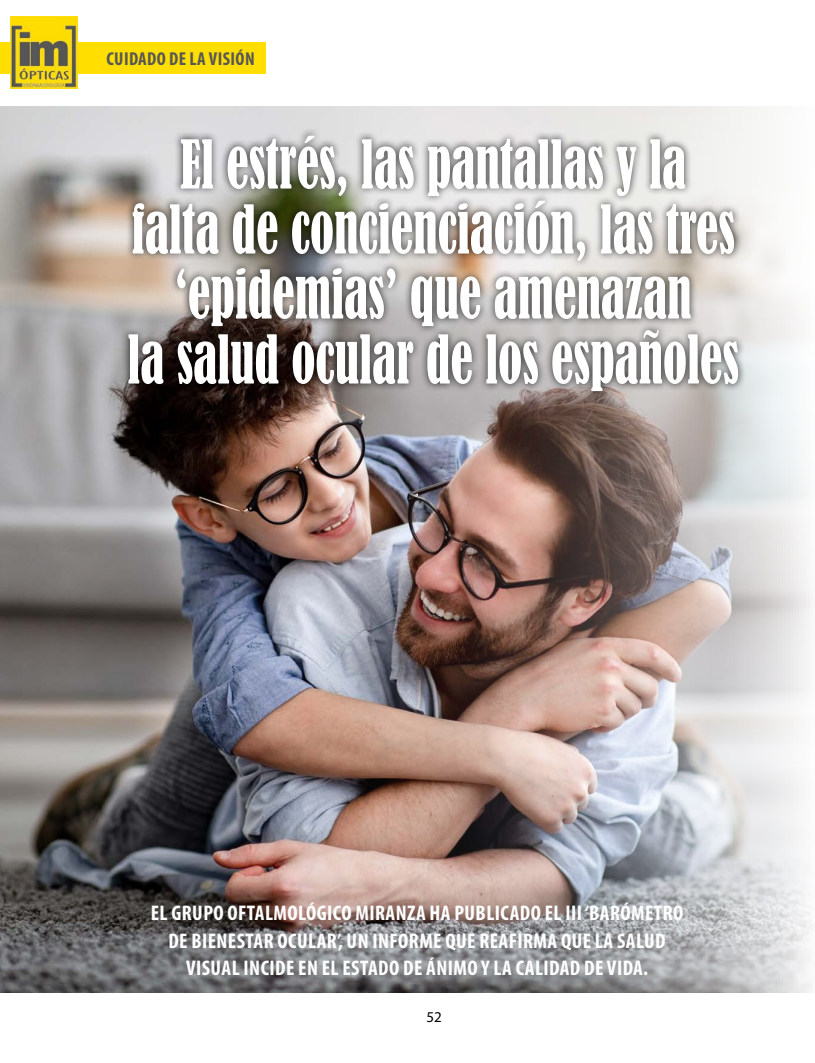
<style>
.page{position:relative;width:815px;height:1063px;background:#fff}
.page>*{position:absolute;margin:0;border:0;box-sizing:border-box;transform-origin:0 0}
.t1{font:condensed 62.5px/65px "Bernard";color:#fff;text-align:center;scale:.8 1}
.t2{font:700 condensed 21.25px/27.5px "Myriad Pro";letter-spacing:.02em;color:#fff;text-align:center}
.t3{font:700 condensed 18.75px "Myriad Pro";letter-spacing:.02em;color:#575756}
.t4{font:15px "Myriad Pro";color:#000}
</style>
<div class="page">
<div style="left:0;top:43px;width:266px;height:31px;background:#ffde00"></div>
<img style="left:11px;top:16px;width:66px;height:72px">
<img style="left:0;top:106px;width:812px;height:886px">
<div style="left:121px;top:128px;width:625px;height:272px;background:#000;opacity:.75"></div>
<p class="t3" style="left:106px;top:48px;width:150px">CUIDADO DE LA VISIÓN</p>
<h1 class="t1" style="left:127px;top:133px;width:766px">El estrés, las pantallas y la<br>falta de concienciación, las tres ‘epidemias’ que amenazan<br>la salud ocular de los españoles</h1>
<p class="t2" style="left:151px;top:899px;width:534px">EL GRUPO OFTALMOLÓGICO MIRANZA HA PUBLICADO EL III ‘BARÓMETRO<br>DE BIENESTAR OCULAR’, UN INFORME QUE REAFIRMA QUE LA SALUD<br>VISUAL INCIDE EN EL ESTADO DE ÁNIMO Y LA CALIDAD DE VIDA.</p>
<p class="t4" style="left:426px;top:1008px;width:17px">52</p>
</div>
